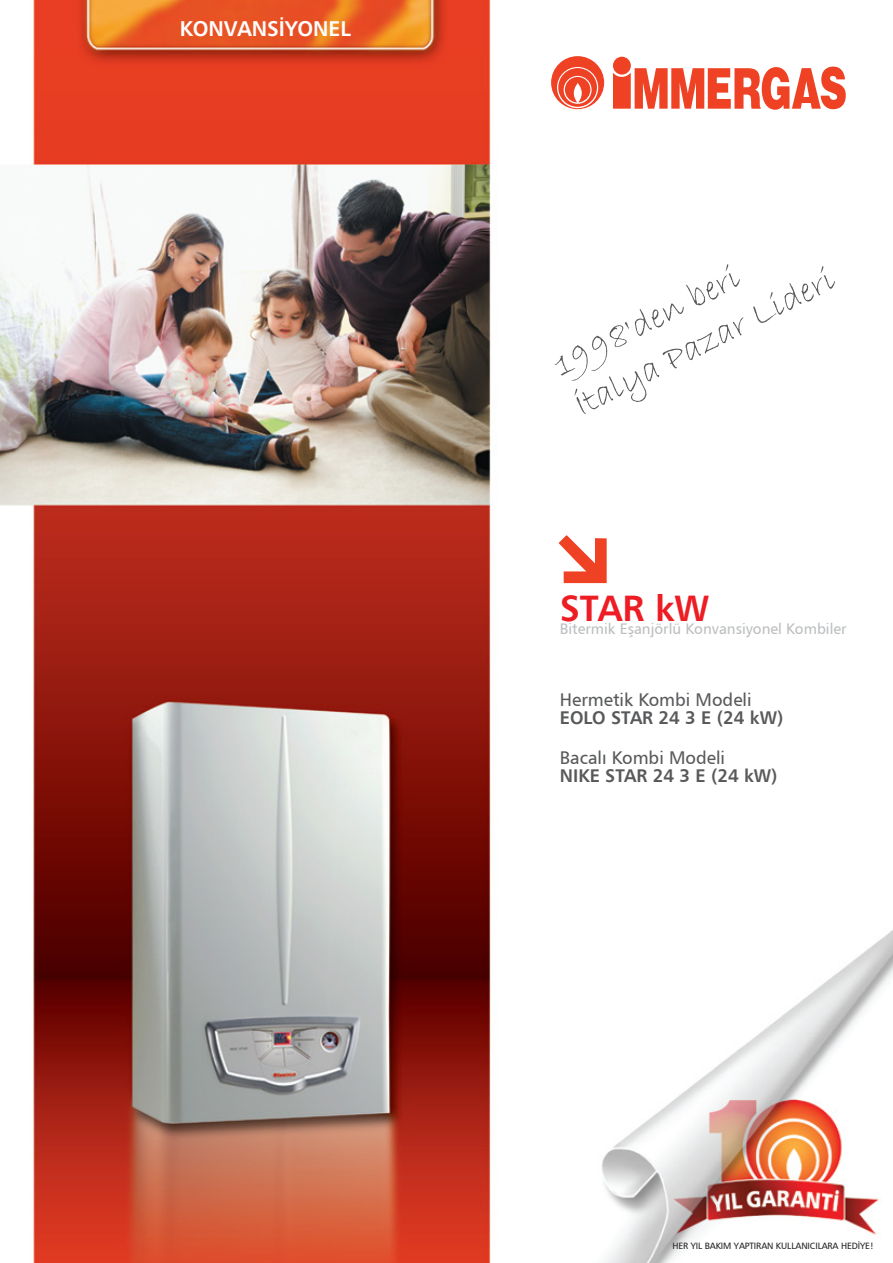
<style>
.page{position:relative;width:893px;height:1263px;background:#fff}
.page>*{position:absolute;margin:0;border:0;box-sizing:border-box;transform-origin:0 0}
.t1{font:36px "Humanist 777 BT Bold B";color:#ed1d24}
.t2{font:21px "Humanist 777 BT Bold B";color:#fff}
.t3{font:18px "Humanist 777 BT Roman B";color:#58595b}
.t4{font:18px "Humanist 777 BT Bold B";color:#58595b}
.t5{font:15px "Humanist 777 BT Roman B";color:#bcbec0}
.t6{font:9px "Humanist 777 BT Roman B";letter-spacing:-.01em;color:#231f20}
</style>
<div class="page">
<img style="left:0;top:0;width:624px;height:1263px">
<svg style="left:613px;top:57px;width:233px;height:53px"></svg>
<svg style="left:551px;top:56px;width:53px;height:53px"></svg>
<svg style="left:555px;top:264px;width:280px;height:150px"></svg>
<svg style="left:559px;top:535px;width:48px;height:48px"></svg>
<img style="left:571px;top:919px;width:322px;height:344px">
<h2 class="t2" style="left:180px;top:15px;width:173px">KONVANSİYONEL</h2>
<h1 class="t1" style="left:560px;top:585px;width:151px">STAR kW</h1>
<h3 class="t5" style="left:560px;top:619px;width:288px">Bitermik Eşanjörlü Konvansiyonel Kombiler</h3>
<h3 class="t3" style="left:560px;top:688px;width:193px">Hermetik Kombi Modeli</h3>
<h3 class="t4" style="left:560px;top:706px;width:225px">EOLO STAR 24 3 E (24 kW)</h3>
<h3 class="t3" style="left:560px;top:746px;width:167px">Bacalı Kombi Modeli</h3>
<h3 class="t4" style="left:560px;top:764px;width:219px">NIKE STAR 24 3 E (24 kW)</h3>
<p class="t6" style="left:672px;top:1240px;width:203px">HER YIL BAKIM YAPTIRAN KULLANICILARA HEDİYE!</p>
</div>
